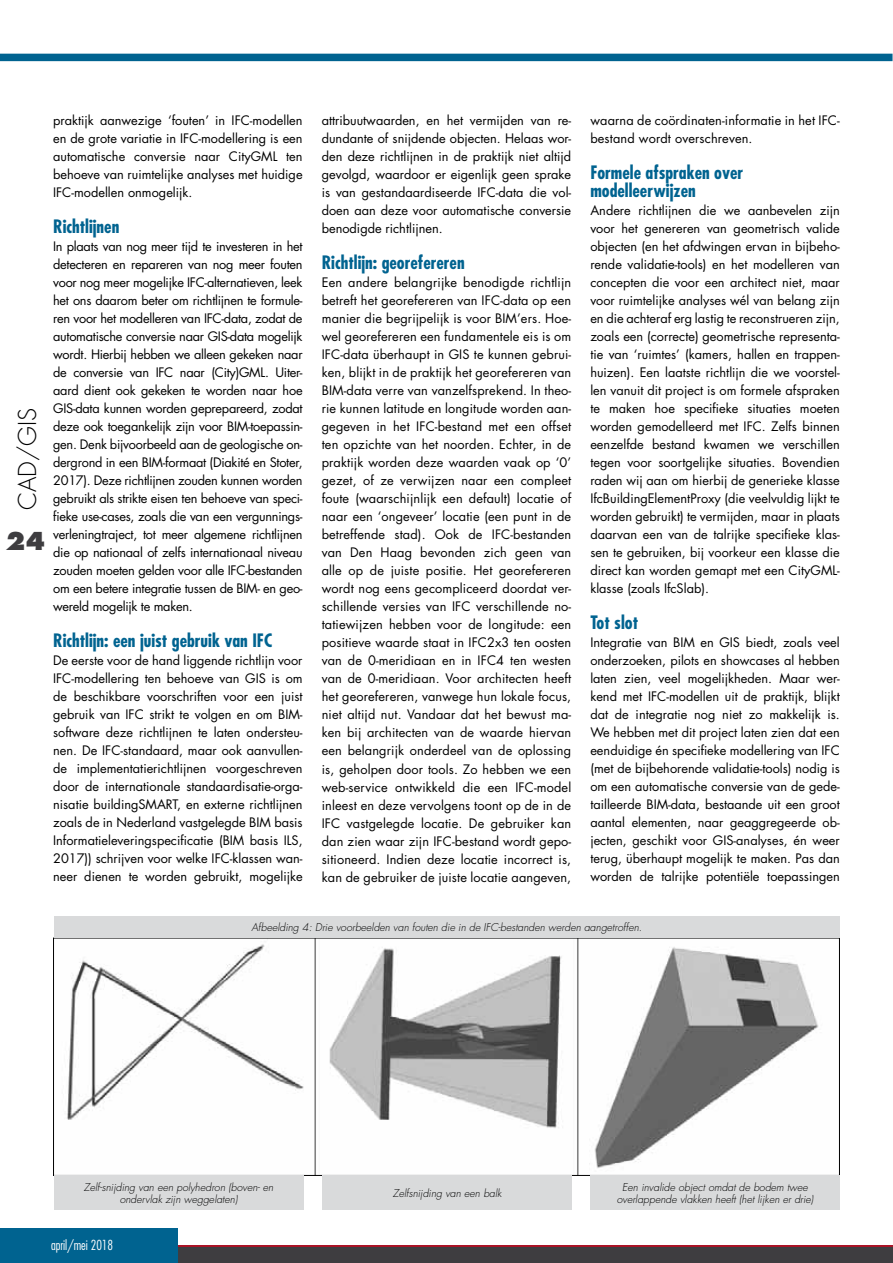
<style>
.page{position:relative;width:893px;height:1263px;background:#fff}
.page>*{position:absolute;margin:0;border:0;box-sizing:border-box;transform-origin:0 0}
.t1{font:300 24px "Futura Std";color:#000}
.t2{font:800 24px "Futura Std";color:#3e3d40}
.t3{font:700 condensed 18px/18px "Futura Std";color:#006390}
.t4{font:300 condensed 13.5px "Futura";color:#fff}
.t5{font:12.75px/18px "Futura Std";color:#000;text-align:justify}
.t6{font:italic 300 10.5px/12.6px "Futura Std";color:#000;text-align:center}
</style>
<div class="page">
<div style="left:0;top:54px;width:892px;height:7px;background:#006390"></div>
<div style="left:0;top:1246px;width:893px;height:17px;background:#3e3d40"></div>
<div style="left:0;top:1229px;width:178px;height:34px;background:#006390"></div>
<hr style="left:178px;top:1245px;width:715px;height:2px;background:#cd071e">
<img style="left:67px;top:940px;width:752px;height:234px">
<div style="left:54px;top:1176px;width:249px;height:34px;background:#d9dadb"></div>
<div style="left:322px;top:1176px;width:250px;height:34px;background:#d9dadb"></div>
<div style="left:590px;top:1176px;width:250px;height:34px;background:#d9dadb"></div>
<div style="left:54px;top:916px;width:786px;height:21px;background:#d9dadb"></div>
<h1 class="t1" style="left:13px;top:510px;width:103px;rotate:-90deg">CAD/GIS</h1>
<h1 class="t2" style="left:6px;top:526px;width:41px">24</h1>
<p class="t5" style="left:53px;top:112px;width:251px">praktijk aanwezige ‘fouten’ in IFC-modellen en de grote variatie in IFC-modellering is een automatische conversie naar CityGML ten behoeve van ruimtelijke analyses met huidige IFC-modellen onmogelijk.</p>
<h2 class="t3" style="left:53px;top:218px;width:68px">Richtlijnen</h2>
<p class="t5" style="left:53px;top:238px;width:251px">In plaats van nog meer tijd te investeren in het detecteren en repareren van nog meer fouten voor nog meer mogelijke IFC-alternatieven, leek het ons daarom beter om richtlijnen te formule&shy;ren voor het modelleren van IFC-data, zodat de automatische conversie naar GIS-data mogelijk wordt. Hierbij hebben we alleen gekeken naar de conversie van IFC naar (City)GML. Uiter&shy;aard dient ook gekeken te worden naar hoe GIS-data kunnen worden geprepareerd, zodat deze ook toegankelijk zijn voor BIM-toepassin&shy;gen. Denk bijvoorbeeld aan de geologische on&shy;dergrond in een BIM-formaat (Diakité en Stoter, 2017). Deze richtlijnen zouden kunnen worden gebruikt als strikte eisen ten behoeve van speci&shy;fieke use-cases, zoals die van een vergunnings&shy;verleningtraject, tot meer algemene richtlijnen die op nationaal of zelfs internationaal niveau zouden moeten gelden voor alle IFC-bestanden om een betere integratie tussen de BIM- en geo&shy;wereld mogelijk te maken.</p>
<h2 class="t3" style="left:53px;top:632px;width:220px">Richtlijn: een juist gebruik van IFC</h2>
<p class="t5" style="left:53px;top:652px;width:251px">De eerste voor de hand liggende richtlijn voor IFC-modellering ten behoeve van GIS is om de beschikbare voorschriften voor een juist gebruik van IFC strikt te volgen en om BIM&shy;software deze richtlijnen te laten ondersteu&shy;nen. De IFC-standaard, maar ook aanvullen&shy;de implementatierichtlijnen voorgeschreven door de internationale standaardisatie-orga&shy;nisatie buildingSMART, en externe richtlijnen zoals de in Nederland vastgelegde BIM basis Informatieleveringspecificatie (BIM basis ILS, 2017)) schrijven voor welke IFC-klassen wan&shy;neer dienen te worden gebruikt, mogelijke</p>
<p class="t5" style="left:322px;top:112px;width:251px">attribuutwaarden, en het vermijden van re&shy;dundante of snijdende objecten. Helaas wor&shy;den deze richtlijnen in de praktijk niet altijd gevolgd, waardoor er eigenlijk geen sprake is van gestandaardiseerde IFC-data die vol&shy;doen aan deze voor automatische conversie benodigde richtlijnen.</p>
<h2 class="t3" style="left:322px;top:254px;width:144px">Richtlijn: georefereren</h2>
<p class="t5" style="left:322px;top:274px;width:251px">Een andere belangrijke benodigde richtlijn betreft het georefereren van IFC-data op een manier die begrijpelijk is voor BIM’ers. Hoe&shy;wel georefereren een fundamentele eis is om IFC-data überhaupt in GIS te kunnen gebrui&shy;ken, blijkt in de praktijk het georefereren van BIM-data verre van vanzelfsprekend. In theo&shy;rie kunnen latitude en longitude worden aan&shy;gegeven in het IFC-bestand met een offset ten opzichte van het noorden. Echter, in de praktijk worden deze waarden vaak op ‘0’ gezet, of ze verwijzen naar een compleet foute (waarschijnlijk een default) locatie of naar een ‘ongeveer’ locatie (een punt in de betreffende stad). Ook de IFC-bestanden van Den Haag bevonden zich geen van alle op de juiste positie. Het georefereren wordt nog eens gecompliceerd doordat ver&shy;schillende versies van IFC verschillende no&shy;tatiewijzen hebben voor de longitude: een positieve waarde staat in IFC2x3 ten oosten van de 0-meridiaan en in IFC4 ten westen van de 0-meridiaan. Voor architecten heeft het georefereren, vanwege hun lokale focus, niet altijd nut. Vandaar dat het bewust ma&shy;ken bij architecten van de waarde hiervan een belangrijk onderdeel van de oplossing is, geholpen door tools. Zo hebben we een web-service ontwikkeld die een IFC-model inleest en deze vervolgens toont op de in de IFC vastgelegde locatie. De gebruiker kan dan zien waar zijn IFC-bestand wordt gepo&shy;sitioneerd. Indien deze locatie incorrect is, kan de gebruiker de juiste locatie aangeven,</p>
<p class="t5" style="left:590px;top:112px;width:251px">waarna de coördinaten-informatie in het IFC&shy;bestand wordt overschreven.</p>
<h2 class="t3" style="left:590px;top:164px;width:154px">Formele afspraken over modelleerwijzen</h2>
<p class="t5" style="left:590px;top:202px;width:251px">Andere richtlijnen die we aanbevelen zijn voor het genereren van geometrisch valide objecten (en het afdwingen ervan in bijbeho&shy;rende validatie-tools) en het modelleren van concepten die voor een architect niet, maar voor ruimtelijke analyses wél van belang zijn en die achteraf erg lastig te reconstrueren zijn, zoals een (correcte) geometrische representa&shy;tie van ‘ruimtes’ (kamers, hallen en trappen&shy;huizen). Een laatste richtlijn die we voorstel&shy;len vanuit dit project is om formele afspraken te maken hoe specifieke situaties moeten worden gemodelleerd met IFC. Zelfs binnen eenzelfde bestand kwamen we verschillen tegen voor soortgelijke situaties. Bovendien raden wij aan om hierbij de generieke klasse IfcBuildingElementProxy (die veelvuldig lijkt te worden gebruikt) te vermijden, maar in plaats daarvan een van de talrijke specifieke klas&shy;sen te gebruiken, bij voorkeur een klasse die direct kan worden gemapt met een CityGML&shy;klasse (zoals IfcSlab).</p>
<h2 class="t3" style="left:590px;top:614px;width:49px">Tot slot</h2>
<p class="t5" style="left:590px;top:634px;width:251px">Integratie van BIM en GIS biedt, zoals veel onderzoeken, pilots en showcases al hebben laten zien, veel mogelijkheden. Maar wer&shy;kend met IFC-modellen uit de praktijk, blijkt dat de integratie nog niet zo makkelijk is.<br>We hebben met dit project laten zien dat een eenduidige én specifieke modellering van IFC (met de bijbehorende validatie-tools) nodig is om een automatische conversie van de gede&shy;tailleerde BIM-data, bestaande uit een groot aantal elementen, naar geaggregeerde ob&shy;jecten, geschikt voor GIS-analyses, én weer terug, überhaupt mogelijk te maken. Pas dan worden de talrijke potentiële toepassingen</p>
<p class="t6" style="left:252px;top:921px;width:392px">Afbeelding 4: Drie voorbeelden van fouten die in de IFC-bestanden werden aangetroffen.</p>
<p class="t6" style="left:84px;top:1181px;width:191px">Zelf-snijding van een polyhedron (boven- en ondervlak zijn weggelaten)</p>
<p class="t6" style="left:393px;top:1187px;width:110px">Zelfsnijding van een balk</p>
<p class="t6" style="left:617px;top:1181px;width:198px">Een invalide object omdat de bodem twee overlappende vlakken heeft (het lijken er drie)</p>
<p class="t4" style="left:51px;top:1237px;width:64px">april/mei 2018</p>
</div>
